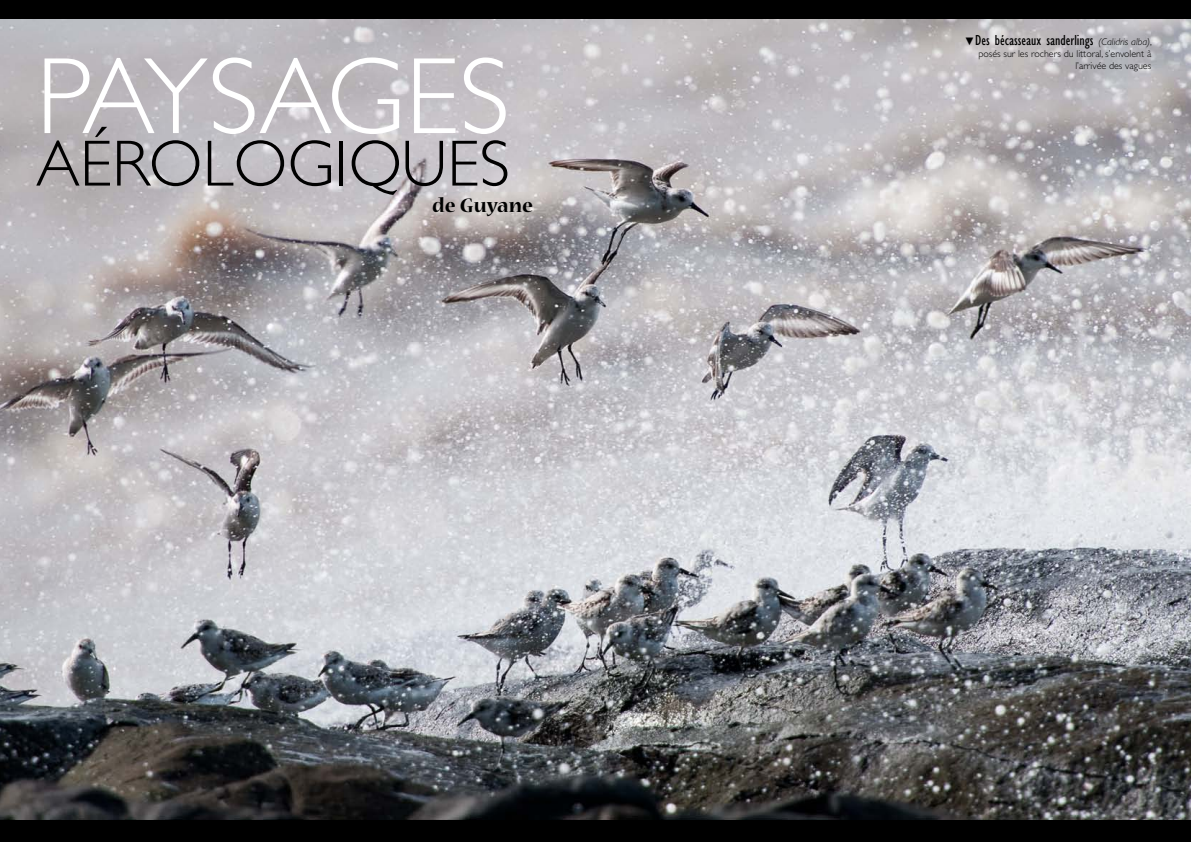
<style>
.page{position:relative;width:1191px;height:842px;background:#000}
.page>*{position:absolute;margin:0;border:0;box-sizing:border-box;transform-origin:0 0}
.t1{font:300 109.4px "Gill Sans";color:#fff}
.t2{font:300 65.6px "Gill Sans";color:#000}
.t3{font:700 21.9px "Nueva Std";color:#000}
.t4{font:condensed 15px "Gill Sans";color:#000}
.t5{font:300 10px/12px "Gill Sans";color:#000;text-align:right}
.s1{font-family:"Arial";font-stretch:normal;font-size:11px}
.s2{font-weight:300;font-style:italic;font-stretch:normal;font-size:10px}
.s3{font-weight:300;font-stretch:normal;font-size:10px}
</style>
<div class="page">
<img style="left:0;top:20px;width:1191px;height:799px">
<h1 class="t1" style="left:36px;top:35px;width:476px">Paysages</h1>
<h2 class="t2" style="left:36px;top:127px;width:475px">aérologiques</h2>
<h3 class="t3" style="left:432px;top:195px;width:103px">de Guyane</h3>
<h3 class="t4" style="left:964px;top:32px;width:189px"><span class="s1">▼</span>Des bécasseaux sanderlings <span class="s2">(Calidris alba)</span><span class="s3">,</span></h3>
<p class="t5" style="left:978px;top:48px;width:174px">posés sur les rochers du littoral, s’envolent à l’arrivée des vagues</p>
</div>
